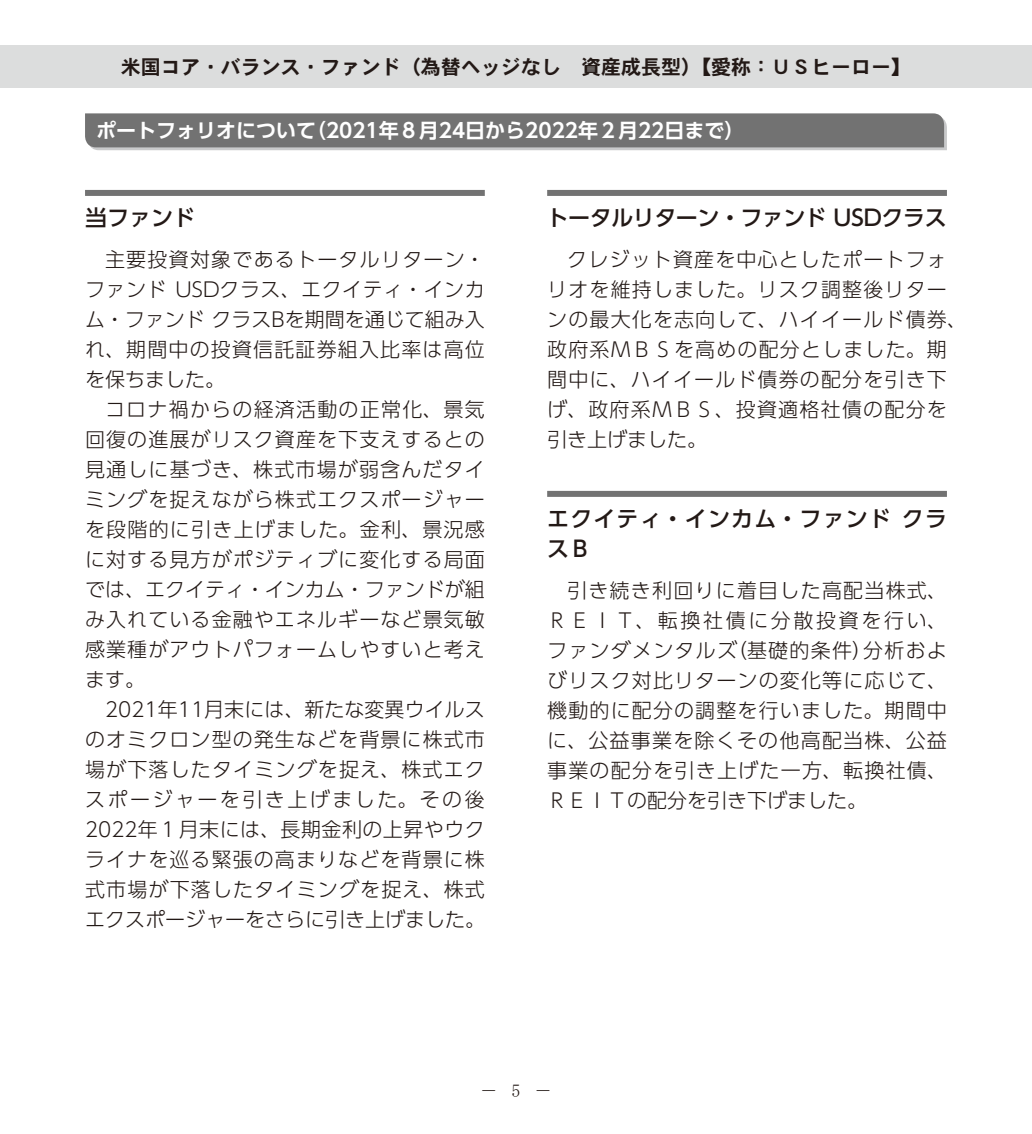
<style>
.page{position:relative;width:1032px;height:1134px;background:#fff}
.page>*{position:absolute;margin:0;border:0;box-sizing:border-box;transform-origin:0 0}
.t1{font:500 22px "UD Shin Go Pro";letter-spacing:-.02em;color:#231916}
.t2{font:500 22px/30px "UD Shin Go Pro";letter-spacing:.05em;color:#231916}
.t3{font:500 22px "UD Shin Go Pro";color:#231916}
.t4{font:300 20px/30px "UD Shin Go Pro";letter-spacing:.06em;color:#231916;text-align:justify}
.t5{font:20px "DFHS Gothic W7 WIN RKSJ H";color:#231916}
.t6{font:700 20px "UD Shin Go Pro De";color:#fff}
.t7{font:18px "MS Mincho";color:#231916}
</style>
<div class="page">
<div style="left:0;top:45px;width:1032px;height:43px;background:#dcdddd"></div>
<svg style="left:85px;top:113px;width:862px;height:37px;background:#7a7a7a"></svg>
<div style="left:85px;top:190px;width:400px;height:6px;background:#727272"></div>
<div style="left:547px;top:190px;width:400px;height:6px;background:#727272"></div>
<div style="left:547px;top:491px;width:400px;height:6px;background:#727272"></div>
<p class="t5" style="left:121px;top:57px;width:792px">米国コア・バランス・ファンド（為替ヘッジなし　資産成長型）【愛称：ＵＳヒーロー】</p>
<p class="t6" style="left:96px;top:114px;width:650px">ポートフォリオについて（2021年８月24日から2022年２月22日まで）</p>
<p class="t3" style="left:85px;top:200px;width:111px">当ファンド</p>
<p class="t4" style="left:85px;top:244px;width:401px;text-indent:20px">主要投資対象であるトータルリターン・ファンド USDクラス、エクイティ・インカム・ファンド クラスBを期間を通じて組み入れ、期間中の投資信託証券組入比率は高位を保ちました。</p>
<p class="t4" style="left:85px;top:394px;width:401px;text-indent:20px">コロナ禍からの経済活動の正常化、景気回復の進展がリスク資産を下支えするとの見通しに基づき、株式市場が弱含んだタイミングを捉えながら株式エクスポージャーを段階的に引き上げました。金利、景況感に対する見方がポジティブに変化する局面では、エクイティ・インカム・ファンドが組み入れている金融やエネルギーなど景気敏感業種がアウトパフォームしやすいと考えます。</p>
<p class="t4" style="left:85px;top:694px;width:402px;text-indent:20px">2021年11月末には、新たな変異ウイルスのオミクロン型の発生などを背景に株式市場が下落したタイミングを捉え、株式エクスポージャーを引き上げました。その後2022年１月末には、長期金利の上昇やウクライナを巡る緊張の高まりなどを背景に株式市場が下落したタイミングを捉え、株式エクスポージャーをさらに引き上げました。</p>
<p class="t1" style="left:546px;top:200px;width:402px">トータルリターン・ファンド USDクラス</p>
<p class="t4" style="left:547px;top:244px;width:421px;text-align:left;text-indent:20px">クレジット資産を中心としたポートフォリオを維持しました。リスク調整後リターンの最大化を志向して、ハイイールド債券、政府系ＭＢＳを高めの配分としました。期間中に、ハイイールド債券の配分を引き下げ、政府系ＭＢＳ、投資適格社債の配分を引き上げました。</p>
<p class="t2" style="left:547px;top:503px;width:401px">エクイティ・インカム・ファンド クラスＢ</p>
<p class="t4" style="left:547px;top:575px;width:401px;text-indent:20px">引き続き利回りに着目した高配当株式、ＲＥＩＴ、転換社債に分散投資を行い、ファンダメンタルズ（基礎的条件）分析およびリスク対比リターンの変化等に応じて、機動的に配分の調整を行いました。期間中に、公益事業を除くその他高配当株、公益事業の配分を引き上げた一方、転換社債、ＲＥＩＴの配分を引き下げました。</p>
<p class="t7" style="left:511px;top:1081px;width:11px">5</p>
<p class="t7" style="left:480px;top:1081px;width:74px">－　　－</p>
</div>
